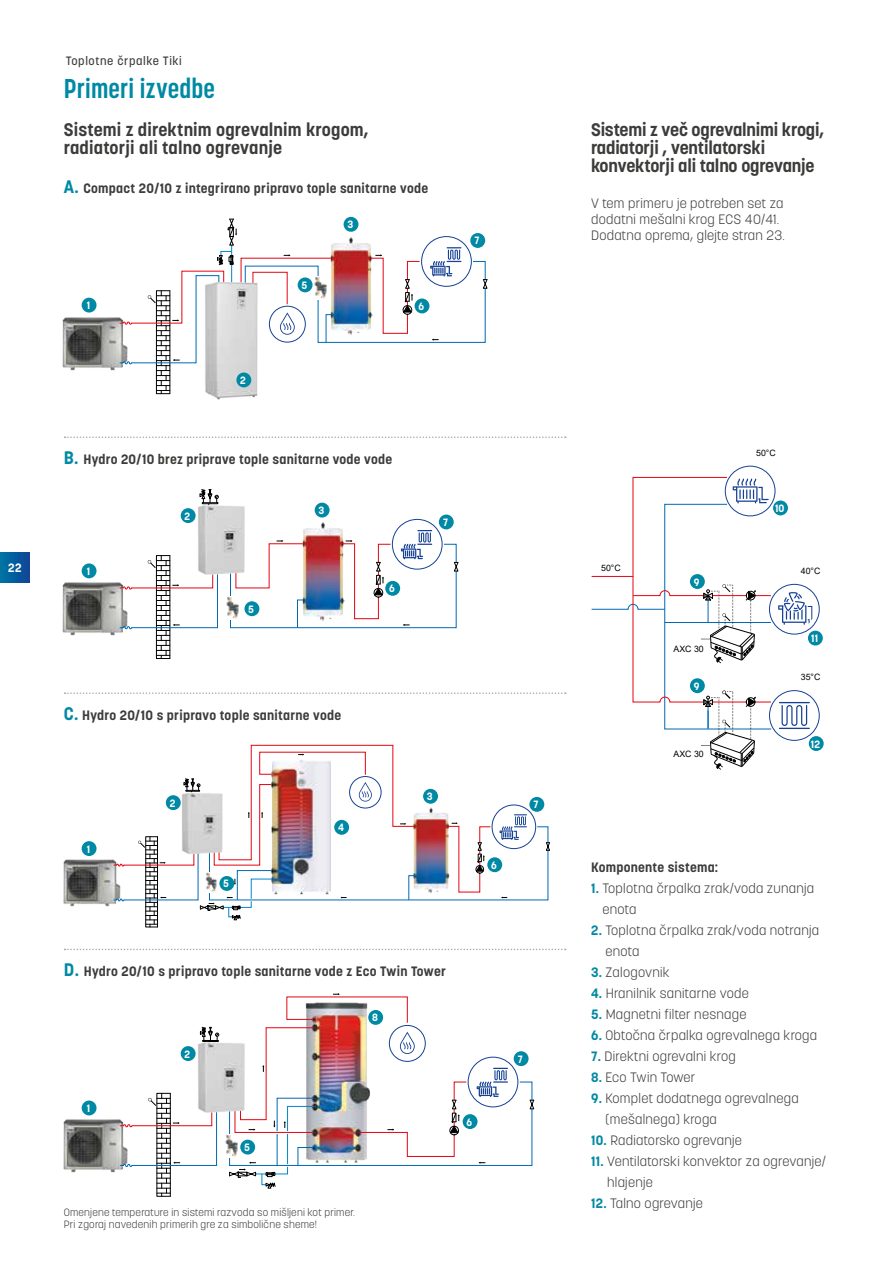
<style>
.page{position:relative;width:893px;height:1263px;background:#fff}
.page>*{position:absolute;margin:0;border:0;box-sizing:border-box;transform-origin:0 0}
.t1{font:700 27px "Korolev Condensed";letter-spacing:.01em;color:#0089a4}
.t2{font:700 18px/18px "Korolev";letter-spacing:-.01em;color:#3c3c3b}
.t3{font:700 18px/18px "Korolev";letter-spacing:.01em;color:#3c3c3b}
.t4{font:300 13.5px/21px "Korolev";letter-spacing:.02em;color:#3c3c3b}
.t5{font:700 13.5px "Korolev";letter-spacing:.02em;color:#3c3c3b}
.t6{font:300 13.5px "Korolev";color:#3c3c3b}
.t7{font:500 12px "Korolev";letter-spacing:.05em;color:#3c3c3b}
.t8{font:700 12px "Korolev";color:#fff}
.t9{font:300 10.5px/12.6px "Korolev";letter-spacing:.02em;color:#3c3c3b}
.t10{font:700 10.5px "Korolev";color:#fff}
.t11{font:8.7px "Arial";color:#000}
.s1{font-size:18px;color:#0089a4}
.s2{font-weight:700;color:#0089a4}
</style>
<div class="page">
<svg style="left:65px;top:436px;width:501px;height:2px"></svg>
<svg style="left:65px;top:692px;width:501px;height:2px"></svg>
<svg style="left:65px;top:949px;width:501px;height:1px"></svg>
<img style="left:62px;top:311px;width:57px;height:60px">
<img style="left:168px;top:394px;width:90px;height:5px">
<svg style="left:119px;top:219px;width:368px;height:175px"></svg>
<div style="left:82px;top:298px;width:15px;height:15px;background:#0089a4;border-radius:50%"></div>
<div style="left:236px;top:372px;width:15px;height:15px;background:#0089a4;border-radius:50%"></div>
<div style="left:344px;top:217px;width:14px;height:15px;background:#0089a4;border-radius:50%"></div>
<div style="left:298px;top:277px;width:15px;height:15px;background:#0089a4;border-radius:50%"></div>
<div style="left:415px;top:298px;width:14px;height:15px;background:#0089a4;border-radius:50%"></div>
<div style="left:470px;top:233px;width:15px;height:15px;background:#0089a4;border-radius:50%"></div>
<img style="left:62px;top:576px;width:57px;height:60px">
<div style="left:156px;top:555px;width:14px;height:104px;border:1px solid #000"></div>
<svg style="left:119px;top:556px;width:99px;height:102px"></svg>
<svg style="left:200px;top:489px;width:18px;height:11px"></svg>
<img style="left:181px;top:500px;width:64px;height:78px">
<img style="left:226px;top:597px;width:4px;height:19px">
<svg style="left:230px;top:518px;width:228px;height:111px"></svg>
<div style="left:82px;top:563px;width:15px;height:15px;background:#0089a4;border-radius:50%"></div>
<div style="left:181px;top:508px;width:15px;height:15px;background:#0089a4;border-radius:50%"></div>
<div style="left:315px;top:503px;width:15px;height:14px;background:#0089a4;border-radius:50%"></div>
<div style="left:244px;top:601px;width:15px;height:15px;background:#0089a4;border-radius:50%"></div>
<div style="left:385px;top:581px;width:15px;height:15px;background:#0089a4;border-radius:50%"></div>
<div style="left:439px;top:514px;width:15px;height:15px;background:#0089a4;border-radius:50%"></div>
<img style="left:63px;top:855px;width:50px;height:52px">
<svg style="left:113px;top:744px;width:437px;height:183px"></svg>
<div style="left:82px;top:841px;width:15px;height:15px;background:#0089a4;border-radius:50%"></div>
<div style="left:166px;top:795px;width:15px;height:15px;background:#0089a4;border-radius:50%"></div>
<div style="left:423px;top:789px;width:15px;height:15px;background:#0089a4;border-radius:50%"></div>
<div style="left:334px;top:820px;width:15px;height:15px;background:#0089a4;border-radius:50%"></div>
<div style="left:219px;top:876px;width:15px;height:15px;background:#0089a4;border-radius:50%"></div>
<div style="left:487px;top:857px;width:15px;height:15px;background:#0089a4;border-radius:50%"></div>
<div style="left:529px;top:797px;width:15px;height:15px;background:#0089a4;border-radius:50%"></div>
<img style="left:64px;top:1114px;width:55px;height:59px">
<svg style="left:119px;top:1093px;width:99px;height:103px"></svg>
<svg style="left:200px;top:1027px;width:19px;height:11px"></svg>
<img style="left:182px;top:1038px;width:47px;height:78px">
<img style="left:225px;top:1135px;width:4px;height:19px">
<img style="left:229px;top:993px;width:305px;height:195px">
<div style="left:82px;top:1100px;width:15px;height:15px;background:#0089a4;border-radius:50%"></div>
<div style="left:181px;top:1046px;width:15px;height:15px;background:#0089a4;border-radius:50%"></div>
<div style="left:240px;top:1140px;width:15px;height:14px;background:#0089a4;border-radius:50%"></div>
<div style="left:463px;top:1114px;width:14px;height:15px;background:#0089a4;border-radius:50%"></div>
<div style="left:514px;top:1051px;width:15px;height:15px;background:#0089a4;border-radius:50%"></div>
<div style="left:368px;top:1010px;width:15px;height:15px;background:#0089a4;border-radius:50%"></div>
<svg style="left:591px;top:465px;width:229px;height:305px"></svg>
<div style="left:690px;top:574px;width:15px;height:15px;background:#0089a4;border-radius:50%"></div>
<div style="left:690px;top:678px;width:15px;height:15px;background:#0089a4;border-radius:50%"></div>
<div style="left:773px;top:500px;width:15px;height:15px;background:#0089a4;border-radius:50%"></div>
<div style="left:808px;top:631px;width:15px;height:14px;background:#0089a4;border-radius:50%"></div>
<div style="left:809px;top:736px;width:15px;height:15px;background:#0089a4;border-radius:50%"></div>
<div style="left:0;top:553px;width:30px;height:30px;background:linear-gradient(to right,#0075a4,#0f4697)"></div>
<p class="t8" style="left:8px;top:560px;width:15px">22</p>
<p class="t7" style="left:66px;top:53px;width:117px">Toplotne črpalke Tiki</p>
<h1 class="t1" style="left:64px;top:73px;width:153px">Primeri izvedbe</h1>
<h2 class="t3" style="left:64px;top:120px;width:307px">Sistemi z direktnim ogrevalnim krogom, radiatorji ali talno ogrevanje</h2>
<h2 class="t2" style="left:591px;top:121px;width:235px">Sistemi z več ogrevalnimi krogi, radiatorji , ventilatorski konvektorji ali talno ogrevanje</h2>
<p class="t5" style="left:64px;top:180px;width:366px"><span class="s1">A.</span> Compact 20/10 z integrirano pripravo tople sanitarne vode</p>
<p class="t4" style="left:591px;top:195px;width:195px;line-height:16.2px">V tem primeru je potreben set za dodatni mešalni krog ECS 40/41.<br>Dodatna oprema, glejte stran 23.</p>
<p class="t10" style="left:347px;top:218px;width:7px">3</p>
<p class="t10" style="left:475px;top:234px;width:7px">7</p>
<p class="t10" style="left:87px;top:299px;width:5px">1</p>
<p class="t10" style="left:240px;top:374px;width:7px">2</p>
<p class="t10" style="left:301px;top:279px;width:7px">5</p>
<p class="t10" style="left:418px;top:300px;width:7px">6</p>
<p class="t5" style="left:64px;top:450px;width:330px"><span class="s1">B.</span> Hydro 20/10 brez priprave tople sanitarne vode vode</p>
<p class="t10" style="left:87px;top:564px;width:5px">1</p>
<p class="t10" style="left:185px;top:509px;width:7px">2</p>
<p class="t10" style="left:248px;top:602px;width:7px">5</p>
<p class="t10" style="left:318px;top:504px;width:7px">3</p>
<p class="t10" style="left:389px;top:582px;width:7px">6</p>
<p class="t10" style="left:443px;top:516px;width:7px">7</p>
<p class="t5" style="left:64px;top:706px;width:279px"><span class="s1">C.</span> Hydro 20/10 s pripravo tople sanitarne vode</p>
<p class="t10" style="left:87px;top:842px;width:5px">1</p>
<p class="t10" style="left:170px;top:796px;width:7px">2</p>
<p class="t10" style="left:223px;top:877px;width:7px">5</p>
<p class="t10" style="left:338px;top:821px;width:7px">4</p>
<p class="t10" style="left:427px;top:790px;width:7px">3</p>
<p class="t10" style="left:491px;top:858px;width:7px">6</p>
<p class="t10" style="left:534px;top:798px;width:7px">7</p>
<p class="t5" style="left:64px;top:962px;width:384px"><span class="s1">D.</span> Hydro 20/10 s pripravo tople sanitarne vode z Eco Twin Tower</p>
<p class="t10" style="left:87px;top:1102px;width:5px">1</p>
<p class="t10" style="left:185px;top:1047px;width:7px">2</p>
<p class="t10" style="left:244px;top:1141px;width:7px">5</p>
<p class="t10" style="left:372px;top:1011px;width:7px">8</p>
<p class="t10" style="left:467px;top:1115px;width:7px">6</p>
<p class="t9" style="left:64px;top:1206px;width:293px">Omenjene temperature in sistemi razvoda so mišljeni kot primer.<br>Pri zgoraj navedenih primerih gre za simbolične sheme!</p>
<p class="t10" style="left:518px;top:1052px;width:7px">7</p>
<p class="t11" style="left:756px;top:447px;width:21px">50°C</p>
<p class="t11" style="left:601px;top:562px;width:21px">50°C</p>
<p class="t10" style="left:694px;top:575px;width:7px">9</p>
<p class="t11" style="left:673px;top:643px;width:32px">AXC 30</p>
<p class="t10" style="left:694px;top:679px;width:7px">9</p>
<p class="t11" style="left:673px;top:748px;width:32px">AXC 30</p>
<p class="t10" style="left:775px;top:502px;width:11px">10</p>
<p class="t11" style="left:801px;top:565px;width:21px">40°C</p>
<p class="t10" style="left:811px;top:632px;width:8px">11</p>
<p class="t11" style="left:801px;top:671px;width:21px">35°C</p>
<p class="t10" style="left:811px;top:737px;width:11px">12</p>
<p class="t5" style="left:591px;top:858px;width:129px">Komponente sistema:</p>
<p class="t4" style="left:602px;top:877px;width:213px;text-indent:-11px"><span class="s2">1.</span> Toplotna črpalka zrak/voda zunanja enota</p>
<p class="t4" style="left:605px;top:919px;width:215px;text-indent:-14px"><span class="s2">2.</span> Toplotna črpalka zrak/voda notranja enota</p>
<p class="t4" style="left:591px;top:961px;width:80px"><span class="s2">3.</span> Zalogovnik</p>
<p class="t4" style="left:591px;top:982px;width:159px"><span class="s2">4.</span> Hranilnik sanitarne vode</p>
<p class="t4" style="left:591px;top:1003px;width:157px"><span class="s2">5.</span> Magnetni filter nesnage</p>
<p class="t4" style="left:591px;top:1024px;width:228px"><span class="s2">6.</span> Obtočna črpalka ogrevalnega kroga</p>
<p class="t4" style="left:591px;top:1045px;width:146px"><span class="s2">7.</span> Direktni ogrevalni krog</p>
<p class="t6" style="left:591px;top:1068px;width:106px"><span class="s2">8.</span> Eco Twin Tower</p>
<p class="t4" style="left:605px;top:1087px;width:195px;text-indent:-14px"><span class="s2">9.</span> Komplet dodatnega ogrevalnega (mešalnega) kroga</p>
<p class="t4" style="left:591px;top:1129px;width:152px"><span class="s2">10.</span> Radiatorsko ogrevanje</p>
<p class="t4" style="left:607px;top:1150px;width:220px;text-indent:-16px"><span class="s2">11.</span> Ventilatorski konvektor za ogrevanje/ hlajenje</p>
<p class="t4" style="left:591px;top:1192px;width:113px"><span class="s2">12.</span> Talno ogrevanje</p>
</div>
